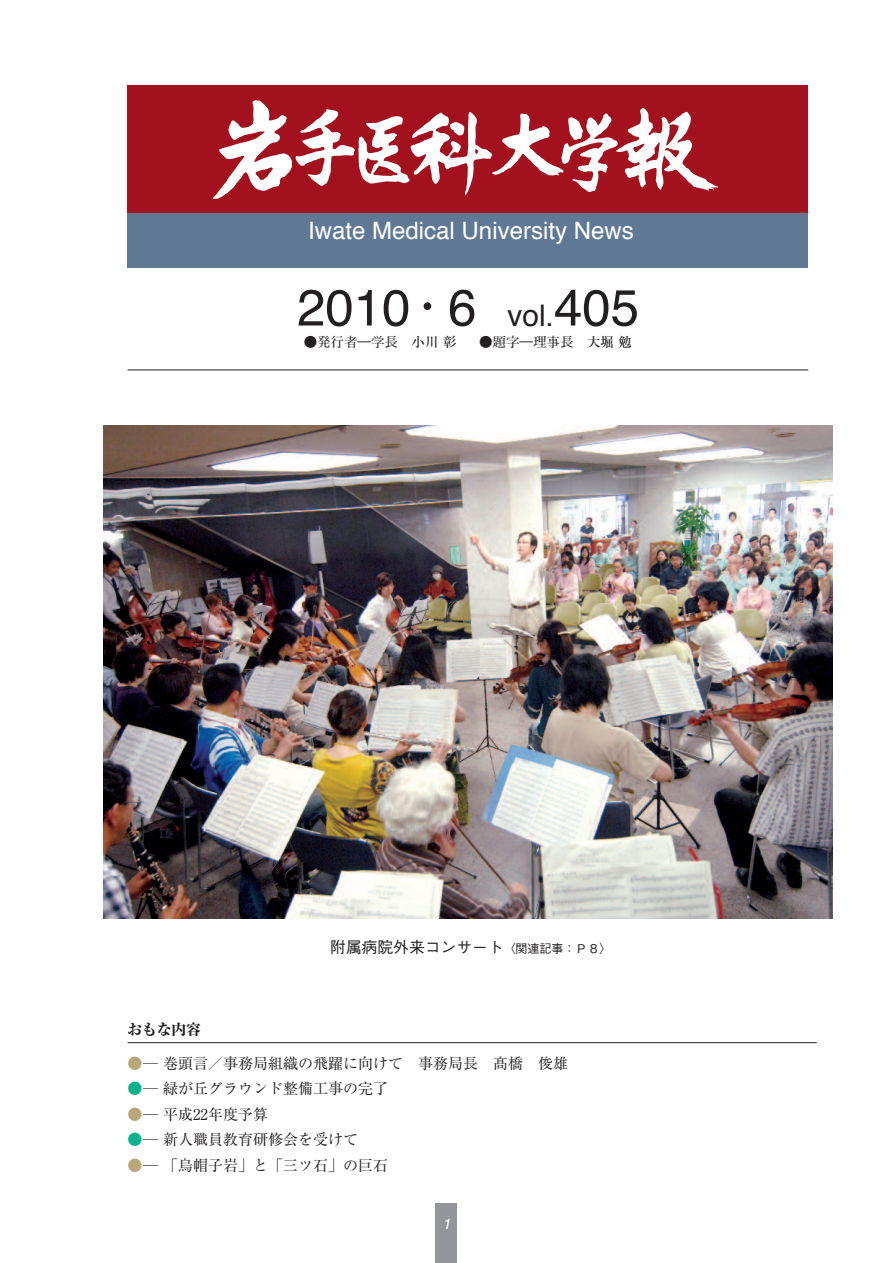
<style>
.page{position:relative;width:893px;height:1263px;background:#fff}
.page>*{position:absolute;margin:0;border:0;box-sizing:border-box;transform-origin:0 0}
.t1{font:51px "Helvetica";color:#231f20}
.t2{font:24px "Helvetica";color:#fff}
.t3{font:500 15.75px "Gothic BBB Pr 6 N";color:#231f20}
.t4{font:15px "Ryumin Pr 6 N";color:#231f20}
.t5{font:800 15px "Ryumin Pr 6 N";letter-spacing:-.025em;color:#231f20}
.t6{font:italic 700 14.25px "Futo Go B101 Pro";color:#fff}
.t7{font:700 13.5px "Futo Min A101 Pro";color:#231f20}
.s1{font-family:"Futo Min A101 Pro";font-weight:700}
.s2{font-size:29.7px}
.s3{font-family:"Ryumin Pr 6 N";font-weight:500}
.s4{font-size:12px}
.s5{color:#b8a779}
.s6{color:#0ab38d}
</style>
<div class="page">
<div style="left:436px;top:1203px;width:21px;height:60px;background:#939598"></div>
<div style="left:128px;top:213px;width:680px;height:55px;background:#5f7995"></div>
<div style="left:128px;top:85px;width:680px;height:128px;background:#a3111f"></div>
<img style="left:213px;top:100px;width:505px;height:99px">
<hr style="left:128px;top:370px;width:680px;height:1px;background:#231f20">
<hr style="left:128px;top:1042px;width:688px;height:1px;background:#231f20">
<img style="left:104px;top:425px;width:728px;height:493px">
<h2 class="t2" style="left:308px;top:220px;width:327px">Iwate Medical University News</h2>
<h1 class="t1" style="left:297px;top:286px;width:343px">2010<span class="s1">・</span>6 <span class="s2">vol.</span>405</h1>
<p class="t7" style="left:304px;top:331px;width:154px">●発行者―学長 <span class="s3">小川彰</span></p>
<p class="t7" style="left:479px;top:331px;width:154px">●題字―理事長 <span class="s3">大堀勉</span></p>
<p class="t3" style="left:330px;top:934px;width:283px">附属病院外来コンサート<span class="s4">〈関連記事：Ｐ８〉</span></p>
<p class="t5" style="left:128px;top:1017px;width:75px">おもな内容</p>
<p class="t4" style="left:128px;top:1051px;width:442px"><span class="s5">●</span>─ 巻頭言／事務局組織の飛躍に向けて 事務局長 髙橋 俊雄</p>
<p class="t4" style="left:128px;top:1077px;width:262px"><span class="s6">●</span>─ 緑が丘グラウンド整備工事の完了</p>
<p class="t4" style="left:128px;top:1102px;width:142px"><span class="s5">●</span>─ 平成22年度予算</p>
<p class="t4" style="left:128px;top:1128px;width:232px"><span class="s6">●</span>─ 新人職員教育研修会を受けて</p>
<p class="t4" style="left:128px;top:1153px;width:262px"><span class="s5">●</span>─ 「烏帽子岩」と「三ツ石」の巨石</p>
<p class="t6" style="left:442px;top:1212px;width:13px">1</p>
</div>
